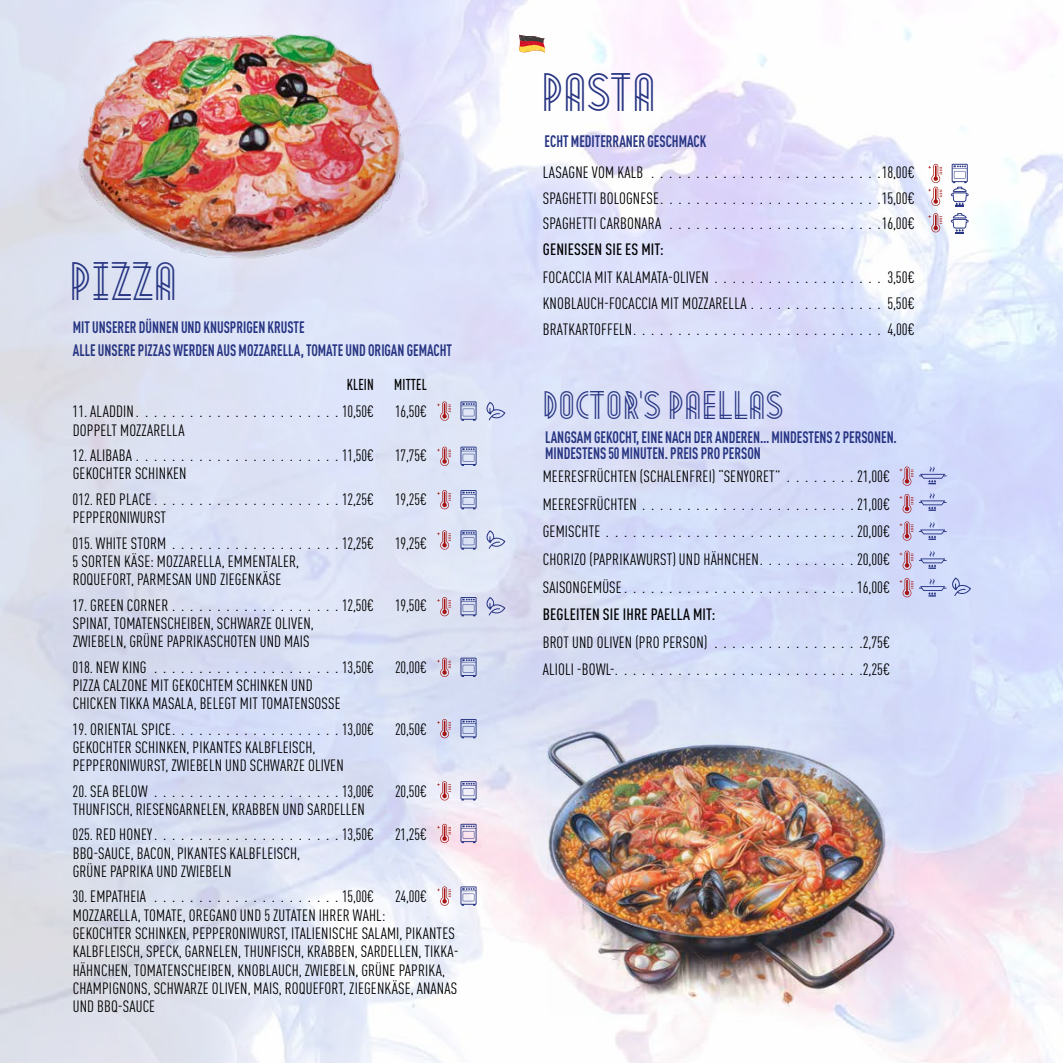
<style>
.page{position:relative;width:1063px;height:1063px;background:#fff}
.page>*{position:absolute;margin:0;border:0;box-sizing:border-box;transform-origin:0 0}
.t1{font:47.5px "Metropolis 1920";color:#273583}
.t2{font:35px "Metropolis 1920";color:#273583}
.t3{font:700 condensed 16.38px/22.4px "DIN Pro";color:#273583;scale:.86 1}
.t4{font:condensed 16.25px/18.4px "DIN Pro";letter-spacing:.01em;color:#000}
.t5{font:500 condensed 16.25px "DIN Pro";letter-spacing:.01em;color:#000}
.t6{font:500 condensed 15.62px "DIN Pro";letter-spacing:.01em;color:#000;scale:.9 1}
</style>
<div class="page">
<img style="left:0;top:0;width:1063px;height:1063px">
<svg style="left:519px;top:35px;width:26px;height:18px"></svg>
<svg style="left:486px;top:402px;width:19px;height:18px"></svg>
<svg style="left:486px;top:530px;width:19px;height:19px"></svg>
<svg style="left:486px;top:597px;width:19px;height:19px"></svg>
<svg style="left:437px;top:401px;width:14px;height:20px"></svg>
<svg style="left:437px;top:446px;width:14px;height:20px"></svg>
<svg style="left:437px;top:490px;width:14px;height:20px"></svg>
<svg style="left:437px;top:530px;width:14px;height:20px"></svg>
<svg style="left:437px;top:597px;width:14px;height:20px"></svg>
<svg style="left:437px;top:781px;width:14px;height:20px"></svg>
<svg style="left:437px;top:657px;width:14px;height:20px"></svg>
<svg style="left:437px;top:719px;width:14px;height:20px"></svg>
<svg style="left:437px;top:886px;width:14px;height:20px"></svg>
<svg style="left:437px;top:823px;width:14px;height:20px"></svg>
<svg style="left:460px;top:401px;width:17px;height:20px"></svg>
<svg style="left:460px;top:447px;width:17px;height:19px"></svg>
<svg style="left:460px;top:490px;width:17px;height:19px"></svg>
<svg style="left:460px;top:530px;width:17px;height:20px"></svg>
<svg style="left:460px;top:597px;width:17px;height:19px"></svg>
<svg style="left:460px;top:781px;width:17px;height:20px"></svg>
<svg style="left:460px;top:658px;width:17px;height:19px"></svg>
<svg style="left:460px;top:719px;width:17px;height:19px"></svg>
<svg style="left:460px;top:886px;width:17px;height:20px"></svg>
<svg style="left:460px;top:824px;width:17px;height:19px"></svg>
<img style="left:51px;top:0;width:366px;height:293px">
<img style="left:78px;top:34px;width:326px;height:225px">
<img style="left:517px;top:687px;width:402px;height:337px">
<img style="left:547px;top:721px;width:357px;height:292px">
<svg style="left:928px;top:163px;width:14px;height:43px"></svg>
<svg style="left:951px;top:164px;width:18px;height:43px"></svg>
<svg style="left:928px;top:213px;width:14px;height:20px"></svg>
<svg style="left:951px;top:213px;width:18px;height:20px"></svg>
<svg style="left:900px;top:466px;width:13px;height:20px"></svg>
<svg style="left:900px;top:494px;width:13px;height:20px"></svg>
<svg style="left:900px;top:521px;width:13px;height:20px"></svg>
<svg style="left:900px;top:550px;width:13px;height:20px"></svg>
<svg style="left:900px;top:578px;width:13px;height:20px"></svg>
<svg style="left:919px;top:467px;width:28px;height:17px"></svg>
<svg style="left:919px;top:493px;width:28px;height:18px"></svg>
<svg style="left:919px;top:522px;width:28px;height:18px"></svg>
<svg style="left:919px;top:551px;width:28px;height:18px"></svg>
<svg style="left:919px;top:578px;width:52px;height:19px"></svg>
<h1 class="t1" style="left:73px;top:242px;width:110px">PIZZA</h1>
<p class="t3" style="left:73px;top:315px;width:443px">MIT UNSERER DÜNNEN UND KNUSPRIGEN KRUSTE<br>ALLE UNSERE PIZZAS WERDEN AUS MOZZARELLA, TOMATE UND ORIGAN GEMACHT</p>
<p class="t6" style="left:347px;top:373px;width:31px">KLEIN</p>
<p class="t6" style="left:394px;top:373px;width:38px">MITTEL</p>
<p class="t4" style="left:73px;top:401px;width:63px">11. ALADDIN</p>
<p class="t4" style="left:342px;top:401px;width:33px">10,50€</p>
<p class="t4" style="left:395px;top:401px;width:33px">16,50€</p>
<p class="t4" style="left:73px;top:420px;width:113px">DOPPELT MOZZARELLA</p>
<p class="t4" style="left:73px;top:445px;width:61px">12. ALIBABA</p>
<p class="t4" style="left:342px;top:445px;width:33px">11,50€</p>
<p class="t4" style="left:395px;top:445px;width:33px">17,75€</p>
<p class="t4" style="left:73px;top:460px;width:115px;line-height:25.4px">GEKOCHTER SCHINKEN<br>012. RED PLACE</p>
<p class="t4" style="left:342px;top:489px;width:33px">12,25€</p>
<p class="t4" style="left:395px;top:489px;width:33px">19,25€</p>
<p class="t4" style="left:73px;top:504px;width:303px;line-height:25.4px">PEPPERONIWURST<br>015. WHITE STORM . . . . . . . . . . . . . . . . . . . 12,25€</p>
<p class="t4" style="left:395px;top:532px;width:33px">19,25€</p>
<p class="t4" style="left:73px;top:551px;width:228px">5 SORTEN KÄSE: MOZZARELLA, EMMENTALER,<br>ROQUEFORT, PARMESAN UND ZIEGENKÄSE</p>
<p class="t4" style="left:73px;top:594px;width:97px">17. GREEN CORNER</p>
<p class="t4" style="left:342px;top:594px;width:33px">12,50€</p>
<p class="t4" style="left:395px;top:594px;width:33px">19,50€</p>
<p class="t4" style="left:73px;top:613px;width:243px">SPINAT, TOMATENSCHEIBEN, SCHWARZE OLIVEN,<br>ZWIEBELN, GRÜNE PAPRIKASCHOTEN UND MAIS</p>
<p class="t4" style="left:73px;top:657px;width:303px">018. NEW KING . . . . . . . . . . . . . . . . . . . . . 13,50€</p>
<p class="t4" style="left:395px;top:657px;width:33px">20,00€</p>
<p class="t4" style="left:73px;top:675px;width:269px">PIZZA CALZONE MIT GEKOCHTEM SCHINKEN UND<br>CHICKEN TIKKA MASALA, BELEGT MIT TOMATENSOSSE</p>
<p class="t4" style="left:73px;top:719px;width:100px">19. ORIENTAL SPICE</p>
<p class="t4" style="left:342px;top:719px;width:33px">13,00€</p>
<p class="t4" style="left:395px;top:719px;width:33px">20,50€</p>
<p class="t4" style="left:73px;top:737px;width:272px">GEKOCHTER SCHINKEN, PIKANTES KALBFLEISCH,<br>PEPPERONIWURST, ZWIEBELN UND SCHWARZE OLIVEN</p>
<p class="t4" style="left:73px;top:781px;width:303px">20. SEA BELOW . . . . . . . . . . . . . . . . . . . . . 13,00€</p>
<p class="t4" style="left:395px;top:781px;width:33px">20,50€</p>
<p class="t4" style="left:73px;top:795px;width:294px;line-height:25.4px">THUNFISCH, RIESENGARNELEN, KRABBEN UND SARDELLEN<br>025. RED HONEY</p>
<p class="t4" style="left:342px;top:824px;width:33px">13,50€</p>
<p class="t4" style="left:395px;top:824px;width:33px">21,25€</p>
<p class="t4" style="left:73px;top:843px;width:229px">BBQ-SAUCE, BACON, PIKANTES KALBFLEISCH,<br>GRÜNE PAPRIKA UND ZWIEBELN</p>
<p class="t4" style="left:73px;top:886px;width:303px">30. EMPATHEIA . . . . . . . . . . . . . . . . . . . . . 15,00€</p>
<p class="t4" style="left:395px;top:886px;width:33px">24,00€</p>
<p class="t4" style="left:73px;top:905px;width:387px">MOZZARELLA, TOMATE, OREGANO UND 5 ZUTATEN IHRER WAHL:<br>GEKOCHTER SCHINKEN, PEPPERONIWURST, ITALIENISCHE SALAMI, PIKANTES KALBFLEISCH, SPECK, GARNELEN, THUNFISCH, KRABBEN, SARDELLEN, TIKKA-HÄHNCHEN, TOMATENSCHEIBEN, KNOBLAUCH, ZWIEBELN, GRÜNE PAPRIKA, CHAMPIGNONS, SCHWARZE OLIVEN, MAIS, ROQUEFORT, ZIEGENKÄSE, ANANAS UND BBQ-SAUCE</p>
<h1 class="t1" style="left:544px;top:53px;width:116px">PASTA</h1>
<p class="t3" style="left:545px;top:128px;width:190px">ECHT MEDITERRANER GESCHMACK</p>
<p class="t4" style="left:543px;top:158px;width:373px;line-height:25.9px">LASAGNE VOM KALB . . . . . . . . . . . . . . . . . . . . . . . . . 18,00€<br>SPAGHETTI BOLOGNESE</p>
<p class="t4" style="left:543px;top:184px;width:373px;line-height:25.9px;text-align:right">15,00€<br>SPAGHETTI CARBONARA . . . . . . . . . . . . . . . . . . . . . . . 16,00€</p>
<p class="t5" style="left:543px;top:237px;width:122px">GENIESSEN SIE ES MIT:</p>
<p class="t4" style="left:543px;top:267px;width:168px">FOCACCIA MIT KALAMATA-OLIVEN</p>
<p class="t4" style="left:887px;top:267px;width:29px">3,50€</p>
<p class="t4" style="left:543px;top:293px;width:205px">KNOBLAUCH-FOCACCIA MIT MOZZARELLA</p>
<p class="t4" style="left:887px;top:293px;width:29px">5,50€</p>
<p class="t4" style="left:543px;top:318px;width:91px">BRATKARTOFFELN</p>
<p class="t4" style="left:887px;top:318px;width:29px">4,00€</p>
<h2 class="t2" style="left:545px;top:376px;width:242px">DOCTOR’S PAELLAS</h2>
<p class="t3" style="left:545px;top:428px;width:411px;line-height:16px">LANGSAM GEKOCHT, EINE NACH DER ANDEREN... MINDESTENS 2 PERSONEN.<br>MINDESTENS 50 MINUTEN. PREIS PRO PERSON</p>
<p class="t4" style="left:543px;top:461px;width:349px;line-height:27.6px">MEERESFRÜCHTEN (SCHALENFREI) “SENYORET” . . . . . . . . 21,00€<br>MEERESFRÜCHTEN</p>
<p class="t4" style="left:857px;top:494px;width:34px">21,00€</p>
<p class="t4" style="left:543px;top:521px;width:59px">GEMISCHTE</p>
<p class="t4" style="left:857px;top:521px;width:34px">20,00€</p>
<p class="t4" style="left:543px;top:549px;width:218px">CHORIZO (PAPRIKAWURST) UND HÄHNCHEN</p>
<p class="t4" style="left:857px;top:549px;width:34px">20,00€</p>
<p class="t4" style="left:543px;top:577px;width:81px">SAISONGEMÜSE</p>
<p class="t4" style="left:857px;top:577px;width:34px">16,00€</p>
<p class="t5" style="left:543px;top:603px;width:174px">BEGLEITEN SIE IHRE PAELLA MIT:</p>
<p class="t4" style="left:543px;top:627px;width:349px;line-height:27.6px">BROT UND OLIVEN (PRO PERSON) . . . . . . . . . . . . . . . . 2,75€<br>ALIOLI -BOWL-</p>
<p class="t4" style="left:863px;top:659px;width:29px">2,25€</p>
</div>
